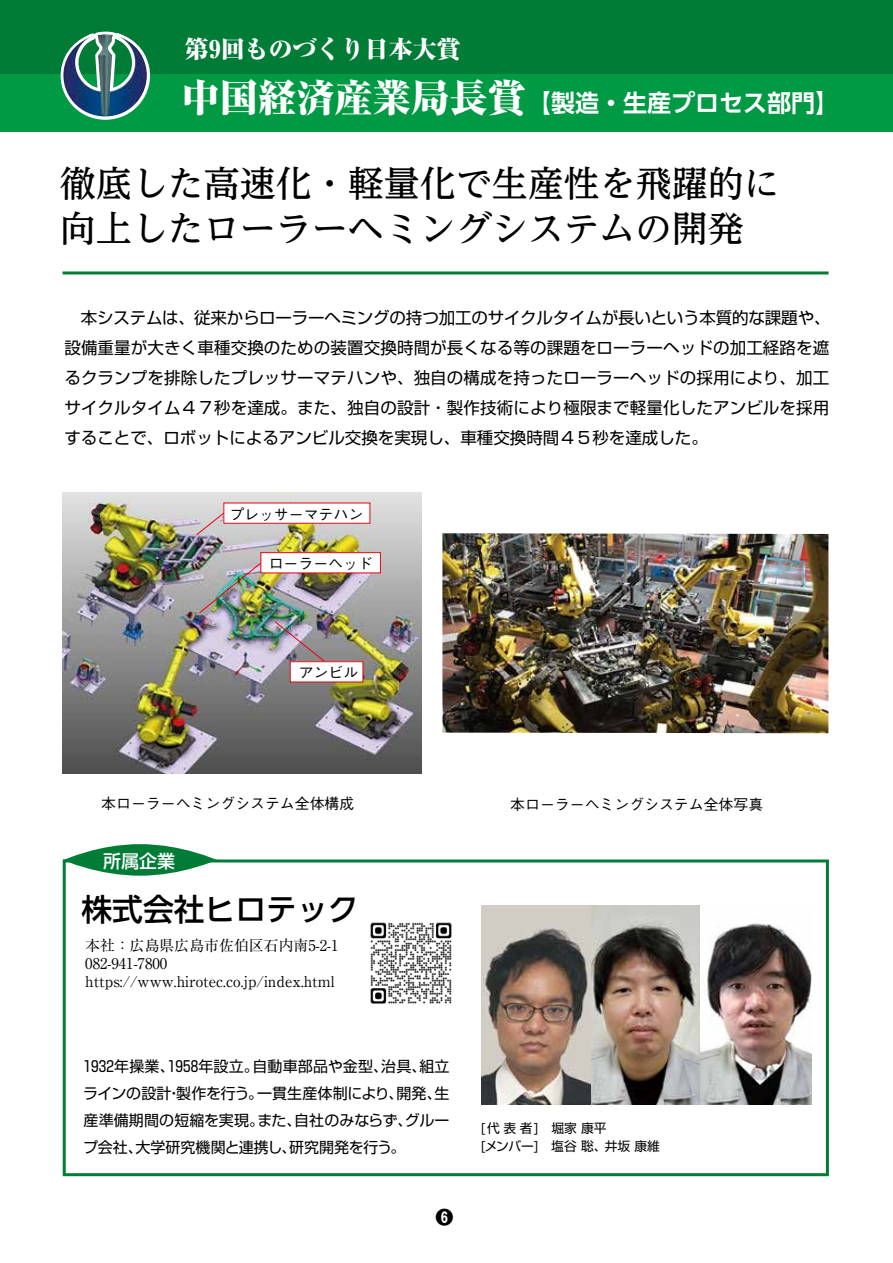
<style>
.page{position:relative;width:893px;height:1263px;background:#fff}
.page>*{position:absolute;margin:0;border:0;box-sizing:border-box;transform-origin:0 0}
.t1{font:500 36px/45px "UD Reimin Pr 6";color:#000}
.t2{font:500 30.9px "UD Shin Go Pr 6";color:#000}
.t3{font:700 24px "UD Shin Go Pr 6 De";color:#fff}
.t4{font:800 expanded 24px "Ryumin Pr 6";color:#fff}
.t5{font:500 18px "UD Shin Go Pr 6";color:#fff}
.t6{font:700 18px "Gothic MB101 Pr 6";color:#000}
.t7{font:16.5px/30px "Shin Go Pr 6";color:#000;text-align:justify}
.t8{font:15px/27px "Shin Go Pr 6";color:#000;text-align:justify}
.t9{font:14.85px/17.9px "Ryumin Pr 6";color:#000}
.t10{font:500 14.85px "Gothic BBB Pr 6";color:#000}
.t11{font:12.75px/18px "Shin Go Pr 6";color:#000}
.s1{font-family:"Ryumin Pr 6";font-weight:800;font-stretch:expanded;font-size:38.25px}
</style>
<div class="page">
<div style="left:0;top:0;width:893px;height:132px;background:#094"></div>
<div style="left:0;top:0;width:893px;height:73px;background:#007c36"></div>
<svg style="left:55px;top:31px;width:187px;height:89px"></svg>
<img style="left:62px;top:34px;width:86px;height:82px">
<img style="left:63px;top:493px;width:358px;height:280px">
<img style="left:442px;top:533px;width:386px;height:200px">
<hr style="left:63px;top:271px;width:766px;height:3px;background:#007c36">
<svg style="left:63px;top:859px;width:766px;height:317px"></svg>
<svg style="left:63px;top:844px;width:154px;height:32px;background:#2b9258"></svg>
<div style="left:224px;top:503px;width:146px;height:20px;background:#fff"></div>
<div style="left:261px;top:553px;width:119px;height:20px;background:#fff"></div>
<div style="left:261px;top:552px;width:120px;height:21px;border:1px solid #e60012"></div>
<div style="left:290px;top:662px;width:73px;height:20px;background:#fff"></div>
<svg style="left:196px;top:512px;width:28px;height:23px"></svg>
<img style="left:199px;top:563px;width:62px;height:50px">
<img style="left:275px;top:621px;width:50px;height:41px">
<h3 class="t4" style="left:185px;top:30px;width:277px">第9回ものづくり日本大賞</h3>
<h3 class="t3" style="left:182px;top:83px;width:659px"><span class="s1">中国経済産業局長賞</span>【製造・生産プロセス部門】</h3>
<h1 class="t1" style="left:60px;top:160px;width:721px">徹底した高速化・軽量化で生産性を飛躍的に向上したローラーヘミングシステムの開発</h1>
<p class="t7" style="left:64px;top:301px;width:768px;text-indent:16px">本システムは、従来からローラーヘミングの持つ加工のサイクルタイムが長いという本質的な課題や、設備重量が大きく車種交換のための装置交換時間が長くなる等の課題をローラーヘッドの加工経路を遮るクランプを排除したプレッサーマテハンや、独自の構成を持ったローラーヘッドの採用により、加工サイクルタイム４７秒を達成。また、独自の設計・製作技術により極限まで軽量化したアンビルを採用することで、ロボットによるアンビル交換を実現し、車種交換時間４５秒を達成した。</p>
<p class="t10" style="left:229px;top:502px;width:135px">プレッサーマテハン</p>
<p class="t10" style="left:269px;top:551px;width:106px">ローラーヘッド</p>
<p class="t10" style="left:299px;top:660px;width:61px">アンビル</p>
<p class="t10" style="left:101px;top:791px;width:254px">本ローラーヘミングシステム全体構成</p>
<p class="t10" style="left:510px;top:792px;width:254px">本ローラーヘミングシステム全体写真</p>
<p class="t5" style="left:103px;top:846px;width:74px">所属企業</p>
<h2 class="t2" style="left:81px;top:884px;width:279px">株式会社ヒロテック</h2>
<p class="t9" style="left:85px;top:936px;width:255px">本社：広島県広島市佐伯区石内南5-2-1<br>082-941-7800 https://www.hirotec.co.jp/index.html</p>
<p class="t8" style="left:83px;top:1051px;width:368px">1932年操業、1958年設立。自動車部品や金型、治具、組立ラインの設計・製作を行う。一貫生産体制により、開発、生産準備期間の短縮を実現。また、自社のみならず、グループ会社、大学研究機関と連携し、研究開発を行う。</p>
<p class="t6" style="left:435px;top:1202px;width:19px">❻</p>
<p class="t11" style="left:481px;top:1118px;width:181px">[代表者]　堀家 康平<br>[メンバー]　塩谷 聡、井坂 康維</p>
</div>
